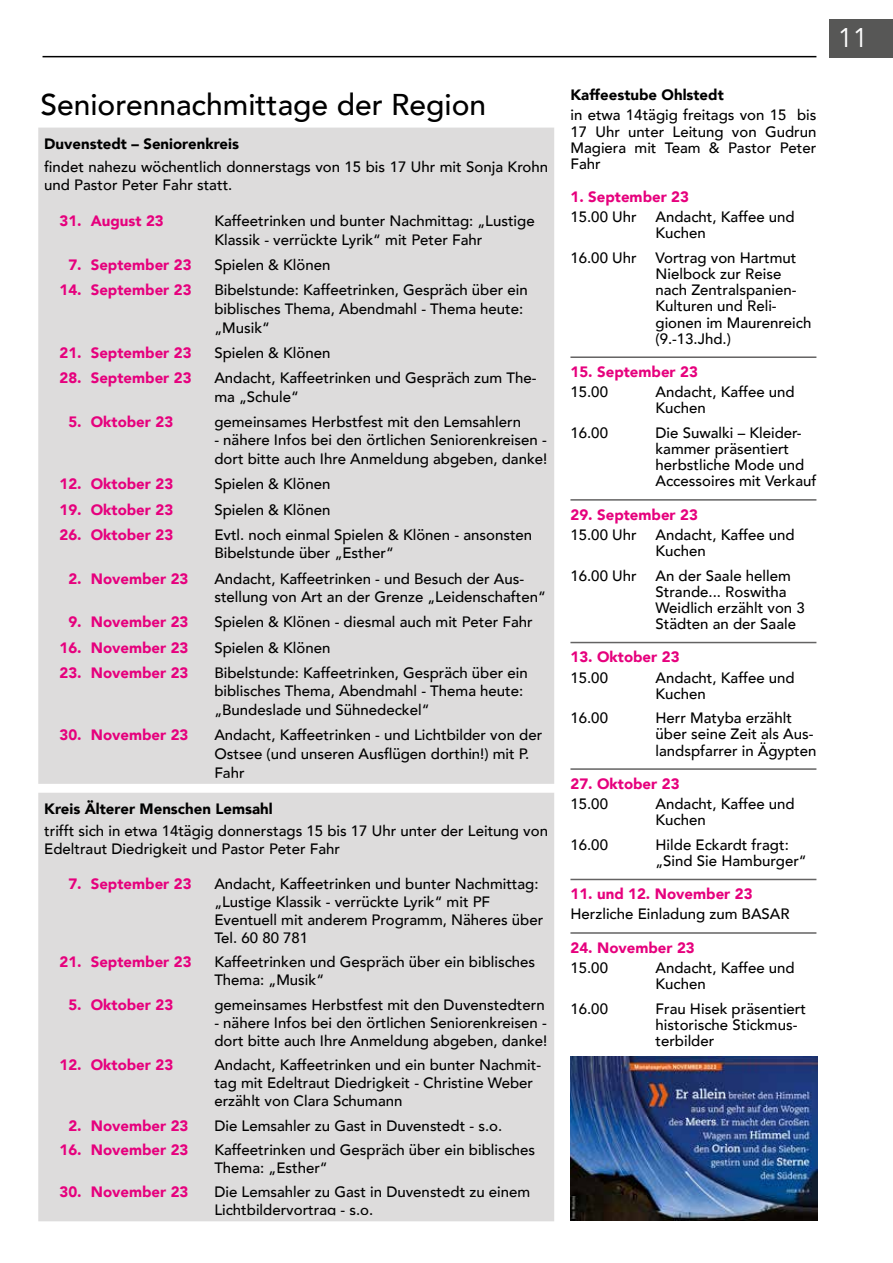
<style>
.page{position:relative;width:893px;height:1263px;background:#fff}
.page>*{position:absolute;margin:0;border:0;box-sizing:border-box;transform-origin:0 0}
.t1{font:500 30px "Avenir";color:#000}
.t2{font:27px "Avenir";color:#fff}
.t3{font:500 15px/16.2px "Avenir";color:#000}
.t4{font:900 15px "Avenir";color:#e6007d}
.t5{font:900 15px "Avenir";color:#000}
</style>
<div class="page">
<hr style="left:43px;top:56px;width:773px;height:1px;background:#000">
<div style="left:829px;top:19px;width:64px;height:38px;background:#575756"></div>
<div style="left:41px;top:796px;width:510px;height:422px;background:#dddcdc"></div>
<div style="left:38px;top:793px;width:516px;height:428px;border:6px solid #dddcdc"></div>
<div style="left:41px;top:131px;width:510px;height:650px;background:#dddcdc"></div>
<div style="left:38px;top:128px;width:516px;height:656px;border:6px solid #dddcdc"></div>
<hr style="left:570px;top:356px;width:246px;height:2px;background:#646363">
<hr style="left:570px;top:499px;width:246px;height:2px;background:#646363">
<hr style="left:570px;top:642px;width:246px;height:1px;background:#646363">
<hr style="left:570px;top:768px;width:246px;height:2px;background:#646363">
<hr style="left:570px;top:879px;width:246px;height:1px;background:#646363">
<hr style="left:570px;top:932px;width:246px;height:2px;background:#646363">
<img style="left:570px;top:1056px;width:247px;height:164px">
<h1 class="t1" style="left:40px;top:79px;width:447px">Seniorennachmittage der Region</h1>
<p class="t5" style="left:44px;top:130px;width:196px">Duvenstedt – Seniorenkreis</p>
<p class="t3" style="left:44px;top:156px;width:505px;line-height:18.8px">findet nahezu wöchentlich donnerstags von 15 bis 17 Uhr mit Sonja Krohn und Pastor Peter Fahr statt.</p>
<p class="t4" style="left:60px;top:208px;width:106px">31. August 23</p>
<p class="t3" style="left:214px;top:211px;width:322px;line-height:18.8px">Kaffeetrinken und bunter Nachmittag: „Lustige<br>Klassik - verrückte Lyrik“ mit Peter Fahr</p>
<p class="t4" style="left:68px;top:252px;width:125px">7. September 23</p>
<p class="t3" style="left:214px;top:256px;width:118px">Spielen &amp; Klönen</p>
<p class="t4" style="left:60px;top:277px;width:134px">14. September 23</p>
<p class="t3" style="left:214px;top:280px;width:315px;line-height:18.8px">Bibelstunde: Kaffeetrinken, Gespräch über ein biblisches Thema, Abendmahl - Thema heute: „Musik“</p>
<p class="t4" style="left:60px;top:340px;width:134px">21. September 23</p>
<p class="t3" style="left:214px;top:344px;width:118px">Spielen &amp; Klönen</p>
<p class="t4" style="left:60px;top:365px;width:134px">28. September 23</p>
<p class="t3" style="left:214px;top:367px;width:324px;line-height:18.8px">Andacht, Kaffeetrinken und Gespräch zum The&shy;ma „Schule“</p>
<p class="t4" style="left:68px;top:409px;width:106px">5. Oktober 23</p>
<p class="t3" style="left:214px;top:413px;width:308px">gemeinsames Herbstfest mit den Lemsahlern</p>
<p class="t3" style="left:214px;top:430px;width:334px;line-height:18.8px">- nähere Infos bei den örtlichen Seniorenkreisen - dort bitte auch Ihre Anmeldung abgeben, danke!</p>
<p class="t4" style="left:60px;top:471px;width:115px">12. Oktober 23</p>
<p class="t3" style="left:214px;top:475px;width:118px">Spielen &amp; Klönen</p>
<p class="t4" style="left:60px;top:496px;width:115px">19. Oktober 23</p>
<p class="t3" style="left:214px;top:500px;width:118px">Spielen &amp; Klönen</p>
<p class="t4" style="left:60px;top:521px;width:115px">26. Oktober 23</p>
<p class="t3" style="left:214px;top:524px;width:319px;line-height:18.8px">Evtl. noch einmal Spielen &amp; Klönen - ansonsten<br>Bibelstunde über „Esther“</p>
<p class="t4" style="left:68px;top:565px;width:122px">2. November 23</p>
<p class="t3" style="left:214px;top:568px;width:333px;line-height:18.8px">Andacht, Kaffeetrinken - und Besuch der Aus&shy;stellung von Art an der Grenze „Leidenschaften“</p>
<p class="t4" style="left:68px;top:609px;width:122px">9. November 23</p>
<p class="t3" style="left:214px;top:613px;width:320px">Spielen &amp; Klönen - diesmal auch mit Peter Fahr</p>
<p class="t4" style="left:60px;top:634px;width:131px">16. November 23</p>
<p class="t3" style="left:214px;top:638px;width:118px">Spielen &amp; Klönen</p>
<p class="t4" style="left:60px;top:659px;width:130px">23. November 23</p>
<p class="t3" style="left:214px;top:662px;width:315px;line-height:18.8px">Bibelstunde: Kaffeetrinken, Gespräch über ein biblisches Thema, Abendmahl - Thema heute: „Bundeslade und Sühnedeckel“</p>
<p class="t4" style="left:60px;top:722px;width:131px">30. November 23</p>
<p class="t3" style="left:214px;top:725px;width:329px;line-height:18.8px">Andacht, Kaffeetrinken - und Lichtbilder von der<br>Ostsee (und unseren Ausflügen dorthin!) mit P.<br>Fahr</p>
<p class="t5" style="left:44px;top:796px;width:230px">Kreis Älterer Menschen Lemsahl</p>
<p class="t3" style="left:44px;top:821px;width:505px;line-height:18px">trifft sich in etwa 14tägig donnerstags 15 bis 17 Uhr unter der Leitung von<br>Edeltraut Diedrigkeit und Pastor Peter Fahr</p>
<p class="t4" style="left:68px;top:871px;width:125px">7. September 23</p>
<p class="t3" style="left:214px;top:874px;width:330px;line-height:18px">Andacht, Kaffeetrinken und bunter Nachmittag: „Lustige Klassik - verrückte Lyrik“ mit PF Eventuell mit anderem Programm, Näheres über Tel. 60 80 781</p>
<p class="t4" style="left:60px;top:949px;width:134px">21. September 23</p>
<p class="t3" style="left:214px;top:952px;width:322px;line-height:18px">Kaffeetrinken und Gespräch über ein biblisches<br>Thema: „Musik“</p>
<p class="t4" style="left:68px;top:992px;width:106px">5. Oktober 23</p>
<p class="t3" style="left:214px;top:996px;width:332px">gemeinsames Herbstfest mit den Duvenstedtern</p>
<p class="t3" style="left:214px;top:1013px;width:334px;line-height:18px">- nähere Infos bei den örtlichen Seniorenkreisen - dort bitte auch Ihre Anmeldung abgeben, danke!</p>
<p class="t4" style="left:60px;top:1052px;width:115px">12. Oktober 23</p>
<p class="t3" style="left:214px;top:1055px;width:328px;line-height:18px">Andacht, Kaffeetrinken und ein bunter Nachmit&shy;tag mit Edeltraut Diedrigkeit - Christine Weber erzählt von Clara Schumann</p>
<p class="t4" style="left:68px;top:1112px;width:122px">2. November 23</p>
<p class="t3" style="left:214px;top:1116px;width:289px">Die Lemsahler zu Gast in Duvenstedt - s.o.</p>
<p class="t4" style="left:60px;top:1137px;width:130px">16. November 23</p>
<p class="t3" style="left:214px;top:1140px;width:322px;line-height:18px">Kaffeetrinken und Gespräch über ein biblisches<br>Thema: „Esther“</p>
<p class="t4" style="left:60px;top:1179px;width:130px">30. November 23</p>
<p class="t3" style="left:214px;top:1182px;width:317px;line-height:18px">Die Lemsahler zu Gast in Duvenstedt zu einem<br>Lichtbildervortrag - s.o.</p>
<p class="t5" style="left:570px;top:82px;width:155px">Kaffeestube Ohlstedt</p>
<p class="t3" style="left:570px;top:106px;width:247px;text-align:justify">in etwa 14tägig freitags von 15 bis 17 Uhr unter Leitung von Gudrun Magiera mit Team &amp; Pastor Peter Fahr</p>
<p class="t4" style="left:570px;top:184px;width:120px">1. September 23</p>
<p class="t3" style="left:570px;top:208px;width:68px">15.00 Uhr</p>
<p class="t3" style="left:655px;top:208px;width:141px">Andacht, Kaffee und<br>Kuchen</p>
<p class="t3" style="left:570px;top:249px;width:68px">16.00 Uhr</p>
<p class="t3" style="left:655px;top:249px;width:157px">Vortrag von Hartmut<br>Nielbock zur Reise nach Zentralspanien-<br>Kulturen und Reli&shy;gionen im Maurenreich (9.-13.Jhd.)</p>
<p class="t4" style="left:570px;top:359px;width:129px">15. September 23</p>
<p class="t3" style="left:570px;top:383px;width:39px">15.00</p>
<p class="t3" style="left:655px;top:383px;width:141px">Andacht, Kaffee und<br>Kuchen</p>
<p class="t3" style="left:570px;top:424px;width:39px">16.00</p>
<p class="t3" style="left:655px;top:424px;width:162px">Die Suwalki – Kleider&shy;kammer präsentiert herbstliche Mode und<br>Accessoires mit Verkauf</p>
<p class="t4" style="left:570px;top:501px;width:129px">29. September 23</p>
<p class="t3" style="left:570px;top:526px;width:68px">15.00 Uhr</p>
<p class="t3" style="left:655px;top:526px;width:141px">Andacht, Kaffee und<br>Kuchen</p>
<p class="t3" style="left:570px;top:566px;width:68px">16.00 Uhr</p>
<p class="t3" style="left:655px;top:566px;width:151px">An der Saale hellem<br>Strande... Roswitha<br>Weidlich erzählt von 3<br>Städten an der Saale</p>
<p class="t4" style="left:570px;top:644px;width:111px">13. Oktober 23</p>
<p class="t3" style="left:570px;top:668px;width:39px">15.00</p>
<p class="t3" style="left:655px;top:668px;width:141px">Andacht, Kaffee und<br>Kuchen</p>
<p class="t3" style="left:570px;top:709px;width:39px">16.00</p>
<p class="t3" style="left:655px;top:709px;width:162px">Herr Matyba erzählt über seine Zeit als Aus&shy;landspfarrer in Ägypten</p>
<p class="t4" style="left:570px;top:771px;width:111px">27. Oktober 23</p>
<p class="t3" style="left:570px;top:795px;width:39px">15.00</p>
<p class="t3" style="left:655px;top:795px;width:141px">Andacht, Kaffee und<br>Kuchen</p>
<p class="t3" style="left:570px;top:836px;width:39px">16.00</p>
<p class="t3" style="left:655px;top:836px;width:153px">Hilde Eckardt fragt: „Sind Sie Hamburger“</p>
<p class="t4" style="left:570px;top:881px;width:184px">11. und 12. November 23</p>
<p class="t3" style="left:570px;top:905px;width:221px">Herzliche Einladung zum BASAR</p>
<p class="t4" style="left:570px;top:934px;width:126px">24. November 23</p>
<p class="t3" style="left:570px;top:959px;width:39px">15.00</p>
<p class="t3" style="left:655px;top:959px;width:141px">Andacht, Kaffee und<br>Kuchen</p>
<p class="t3" style="left:570px;top:999px;width:39px">16.00</p>
<p class="t3" style="left:655px;top:999px;width:152px">Frau Hisek präsentiert historische Stickmus&shy;terbilder</p>
<h2 class="t2" style="left:838px;top:22px;width:32px">11</h2>
</div>
